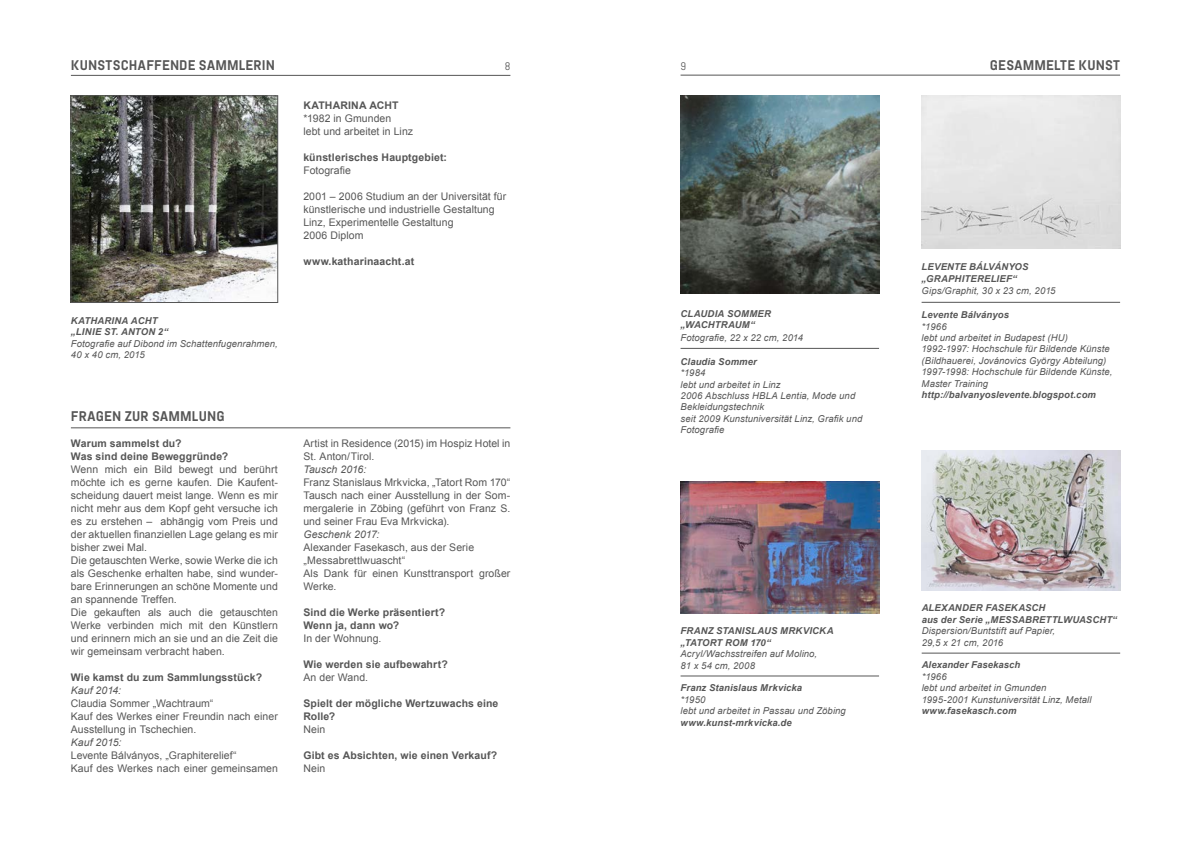
<style>
.page{position:relative;width:1191px;height:842px;background:#fff}
.page>*{position:absolute;margin:0;border:0;box-sizing:border-box;transform-origin:0 0}
.t1{font:700 14px "Abel Pro";letter-spacing:.015em;color:#565656}
.t2{font:11px "Abel";color:#565656}
.t3{font:10.5px/13px "Arial";letter-spacing:.005em;color:#565656}
.t4{font:700 10.5px/13px "Arial";letter-spacing:.01em;color:#565656}
.t5{font:italic 10.5px "Arial";color:#565656}
.t6{font:italic 9.5px/11.4px "Arial";letter-spacing:.01em;color:#565656}
.t7{font:italic 700 9.5px/11.4px "Arial";letter-spacing:.01em;color:#565656}
</style>
<div class="page">
<img style="left:73px;top:98px;width:203px;height:203px">
<div style="left:71px;top:96px;width:207px;height:207px;border:1px solid #565656"></div>
<hr style="left:71px;top:75px;width:439px;height:1px;background:#565656">
<hr style="left:680px;top:348px;width:199px;height:1px;background:#565656">
<hr style="left:680px;top:676px;width:199px;height:1px;background:#565656">
<hr style="left:921px;top:653px;width:199px;height:1px;background:#565656">
<hr style="left:921px;top:302px;width:199px;height:1px;background:#565656">
<hr style="left:71px;top:428px;width:439px;height:1px;background:#565656">
<img style="left:921px;top:96px;width:199px;height:153px">
<img style="left:680px;top:96px;width:199px;height:198px">
<img style="left:921px;top:450px;width:199px;height:141px">
<img style="left:680px;top:482px;width:199px;height:131px">
<hr style="left:680px;top:75px;width:440px;height:1px;background:#565656">
<h1 class="t1" style="left:71px;top:55px;width:206px">KUNSTSCHAFFENDE SAMMLERIN</h1>
<p class="t7" style="left:71px;top:315px;width:99px">KATHARINA ACHT „LINIE ST. ANTON 2“</p>
<p class="t6" style="left:71px;top:338px;width:208px">Fotografie auf Dibond im Schattenfugenrahmen,<br>40 x 40 cm, 2015</p>
<h1 class="t1" style="left:71px;top:406px;width:155px">FRAGEN ZUR SAMMLUNG</h1>
<p class="t4" style="left:71px;top:437px;width:159px">Warum sammelst du?<br>Was sind deine Beweggründe?</p>
<p class="t3" style="left:71px;top:463px;width:208px">Wenn mich ein Bild bewegt und berührt möchte ich es gerne kaufen. Die Kaufent&shy;scheidung dauert meist lange. Wenn es mir nicht mehr aus dem Kopf geht versuche ich es zu erstehen – abhängig vom Preis und der aktuellen finanziellen Lage gelang es mir bisher zwei Mal.<br>Die getauschten Werke, sowie Werke die ich als Geschenke erhalten habe, sind wunder&shy;bare Erinnerungen an schöne Momente und an spannende Treffen.<br>Die gekauften als auch die getauschten Werke verbinden mich mit den Künstlern und erinnern mich an sie und an die Zeit die wir gemeinsam verbracht haben.</p>
<p class="t4" style="left:71px;top:671px;width:193px">Wie kamst du zum Sammlungsstück?</p>
<p class="t5" style="left:71px;top:683px;width:52px">Kauf 2014:</p>
<p class="t3" style="left:71px;top:697px;width:208px">Claudia Sommer „Wachtraum“<br>Kauf des Werkes einer Freundin nach einer<br>Ausstellung in Tschechien.</p>
<p class="t5" style="left:71px;top:735px;width:52px">Kauf 2015:</p>
<p class="t3" style="left:71px;top:749px;width:208px">Levente Bálványos, „Graphiterelief“<br>Kauf des Werkes nach einer gemeinsamen</p>
<p class="t2" style="left:505px;top:59px;width:7px">8</p>
<p class="t2" style="left:680px;top:59px;width:7px">9</p>
<h1 class="t1" style="left:990px;top:55px;width:132px">GESAMMELTE KUNST</h1>
<p class="t4" style="left:303px;top:99px;width:97px">KATHARINA ACHT</p>
<p class="t3" style="left:303px;top:112px;width:111px">*1982 in Gmunden<br>lebt und arbeitet in Linz</p>
<p class="t4" style="left:303px;top:151px;width:145px">künstlerisches Hauptgebiet:</p>
<p class="t3" style="left:303px;top:164px;width:49px">Fotografie</p>
<p class="t3" style="left:303px;top:190px;width:204px">2001 – 2006 Studium an der Universität für künstlerische und industrielle Gestaltung Linz, Experimentelle Gestaltung<br>2006 Diplom</p>
<p class="t4" style="left:303px;top:255px;width:112px">www.katharinaacht.at</p>
<p class="t3" style="left:303px;top:437px;width:208px">Artist in Residence (2015) im Hospiz Hotel in<br>St. Anton/Tirol.</p>
<p class="t5" style="left:303px;top:462px;width:64px">Tausch 2016:</p>
<p class="t3" style="left:303px;top:476px;width:208px;text-align:justify">Franz Stanislaus Mrkvicka, „Tatort Rom 170“ Tausch nach einer Ausstellung in der Som&shy;mergalerie in Zöbing (geführt von Franz S. und seiner Frau Eva Mrkvicka).</p>
<p class="t5" style="left:303px;top:527px;width:78px">Geschenk 2017:</p>
<p class="t3" style="left:303px;top:541px;width:208px">Alexander Fasekasch, aus der Serie „Messabrettlwuascht“<br>Als Dank für einen Kunsttransport großer<br>Werke.</p>
<p class="t4" style="left:303px;top:606px;width:143px">Sind die Werke präsentiert?<br>Wenn ja, dann wo?</p>
<p class="t3" style="left:303px;top:632px;width:80px">In der Wohnung.</p>
<p class="t4" style="left:303px;top:658px;width:146px">Wie werden sie aufbewahrt?</p>
<p class="t3" style="left:303px;top:671px;width:66px">An der Wand.</p>
<p class="t4" style="left:303px;top:697px;width:196px">Spielt der mögliche Wertzuwachs eine<br>Rolle?</p>
<p class="t3" style="left:303px;top:723px;width:23px">Nein</p>
<p class="t4" style="left:303px;top:749px;width:195px">Gibt es Absichten, wie einen Verkauf?</p>
<p class="t3" style="left:303px;top:762px;width:23px">Nein</p>
<p class="t7" style="left:680px;top:308px;width:92px">CLAUDIA SOMMER „WACHTRAUM“</p>
<p class="t6" style="left:680px;top:332px;width:124px">Fotografie, 22 x 22 cm, 2014</p>
<p class="t7" style="left:680px;top:356px;width:78px">Claudia Sommer</p>
<p class="t6" style="left:680px;top:367px;width:183px">*1984<br>lebt und arbeitet in Linz<br>2006 Abschluss HBLA Lentia, Mode und<br>Bekleidungstechnik<br>seit 2009 Kunstuniversität Linz, Grafik und<br>Fotografie</p>
<p class="t7" style="left:921px;top:262px;width:108px">LEVENTE BÁLVÁNYOS „GRAPHITERELIEF“</p>
<p class="t6" style="left:921px;top:285px;width:135px">Gips/Graphit, 30 x 23 cm, 2015</p>
<p class="t7" style="left:921px;top:310px;width:89px">Levente Bálványos</p>
<p class="t6" style="left:921px;top:321px;width:192px">*1966<br>lebt und arbeitet in Budapest (HU)<br>1992-1997: Hochschule für Bildende Künste (Bildhauerei, Jovánovics György Abteilung)<br>1997-1998: Hochschule für Bildende Künste,<br>Master Training</p>
<p class="t7" style="left:921px;top:389px;width:176px">http://balvanyoslevente.blogspot.com</p>
<p class="t7" style="left:680px;top:626px;width:154px">FRANZ STANISLAUS MRKVICKA „TATORT ROM 170“</p>
<p class="t6" style="left:680px;top:648px;width:138px">Acryl/Wachsstreifen auf Molino,<br>81 x 54 cm, 2008</p>
<p class="t7" style="left:680px;top:683px;width:123px">Franz Stanislaus Mrkvicka</p>
<p class="t6" style="left:680px;top:694px;width:167px">*1950<br>lebt und arbeitet in Passau und Zöbing</p>
<p class="t7" style="left:680px;top:717px;width:113px">www.kunst-mrkvicka.de</p>
<p class="t7" style="left:921px;top:603px;width:197px">ALEXANDER FASEKASCH<br>aus der Serie „MESSABRETTLWUASCHT“</p>
<p class="t6" style="left:921px;top:625px;width:135px">Dispersion/Buntstift auf Papier,<br>29,5 x 21 cm, 2016</p>
<p class="t7" style="left:921px;top:660px;width:100px">Alexander Fasekasch</p>
<p class="t6" style="left:921px;top:671px;width:171px">*1966<br>lebt und arbeitet in Gmunden<br>1995-2001 Kunstuniversität Linz, Metall</p>
<p class="t7" style="left:921px;top:705px;width:96px">www.fasekasch.com</p>
</div>
